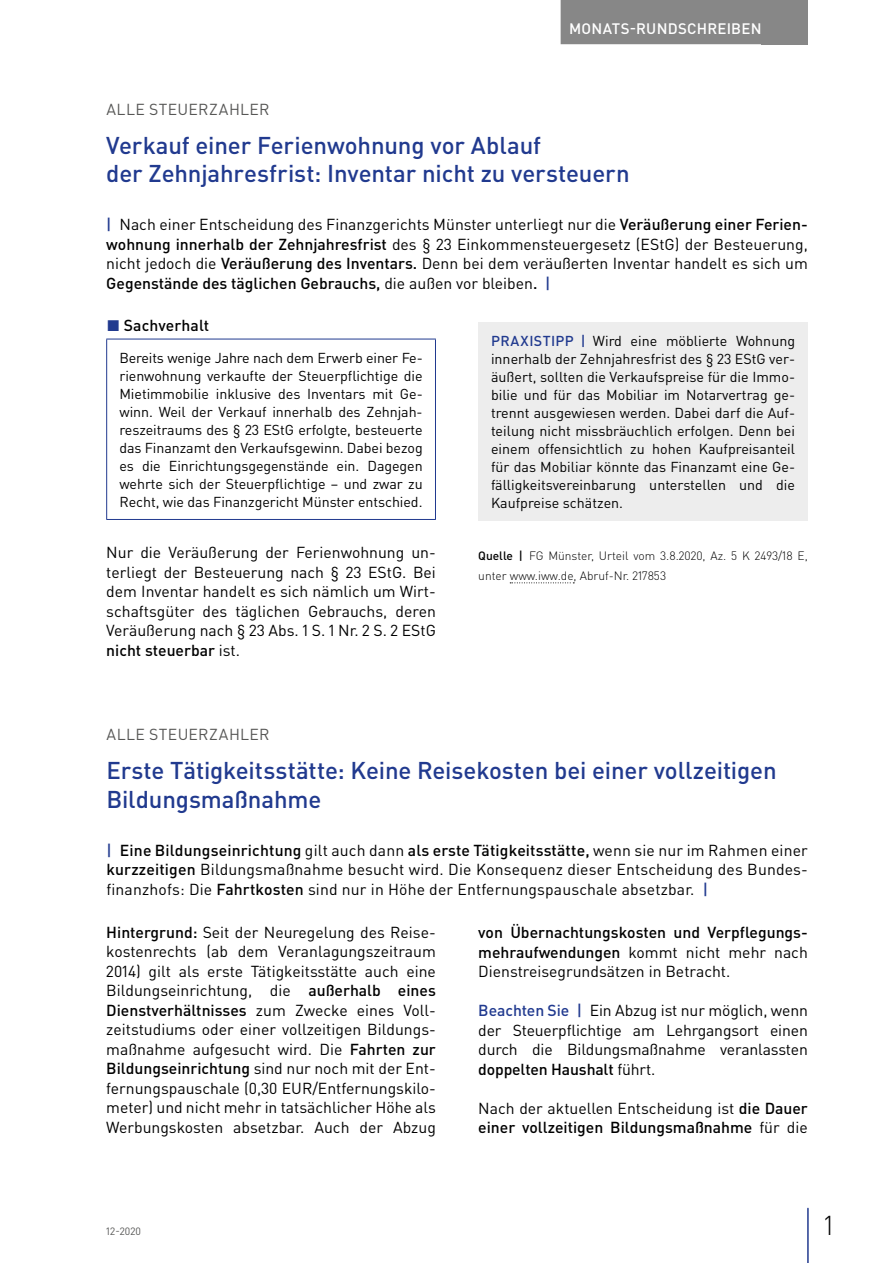
<style>
.page{position:relative;width:893px;height:1263px;background:#fff}
.page>*{position:absolute;margin:0;border:0;box-sizing:border-box;transform-origin:0 0}
.t1{font:300 27px "DIN Pro";color:#000}
.t2{font:500 24px/28.5px "DIN Pro";letter-spacing:-.005em;color:#213a8f}
.t3{font:15.75px/19.5px "DIN Pro";color:#000;text-align:justify}
.t4{font:500 15.75px/19.5px "DIN Pro";color:#000;text-align:justify}
.t5{font:15.75px "DIN Pro";letter-spacing:.025em;color:#575756}
.t6{font:500 15px "DIN Pro";letter-spacing:.015em;color:#fff}
.t7{font:14.25px/18px "DIN Pro";letter-spacing:-.005em;color:#000;text-align:justify}
.t8{font:300 12px/19.5px "DIN Pro";color:#000}
.t9{font:10.5px "DIN Pro";color:#575756}
.s1{font-weight:500;color:#213a8f}
.s2{font-weight:500}
.s3{color:#213a8f}
.s4{font-weight:400}
</style>
<div class="page">
<div style="left:762px;top:0;width:46px;height:44px;background:#878787"></div>
<hr style="left:807px;top:1208px;width:2px;height:55px;background:#213a8f">
<div style="left:561px;top:0;width:209px;height:44px;background:#878787"></div>
<hr style="left:106px;top:339px;width:330px;height:1px;background:#213a8f">
<hr style="left:106px;top:339px;width:1px;height:180px;background:#213a8f">
<hr style="left:435px;top:339px;width:1px;height:180px;background:#213a8f">
<hr style="left:106px;top:519px;width:330px;height:1px;background:#213a8f">
<svg style="left:510px;top:582px;width:64px;height:1px"></svg>
<div style="left:478px;top:322px;width:330px;height:198px;background:#ededed"></div>
<p class="t6" style="left:569px;top:18px;width:194px">MONATS-RUNDSCHREIBEN</p>
<p class="t5" style="left:106px;top:98px;width:165px">ALLE STEUERZAHLER</p>
<h2 class="t2" style="left:106px;top:130px;width:525px">Verkauf einer Ferienwohnung vor Ablauf<br>der Zehnjahresfrist: Inventar nicht zu versteuern</h2>
<p class="t3" style="left:106px;top:214px;width:703px"><span class="s1">|</span> Nach einer Entscheidung des Finanzgerichts Münster unterliegt nur die <span class="s2">Veräußerung einer Ferien&shy;wohnung innerhalb der Zehnjahresfrist</span> des § 23 Einkommensteuergesetz (EStG) der Besteuerung, nicht jedoch die <span class="s2">Veräußerung des Inventars.</span> Denn bei dem veräußerten Inventar handelt es sich um <span class="s2">Gegenstände des täglichen Gebrauchs,</span> die außen vor bleiben<span class="s2">.</span> <span class="s1">|</span></p>
<p class="t4" style="left:107px;top:314px;width:104px"><span class="s3">◼</span> Sachverhalt</p>
<p class="t7" style="left:119px;top:348px;width:305px">Bereits wenige Jahre nach dem Erwerb einer Fe&shy;rienwohnung verkaufte der Steuerpflichtige die Mietimmobilie inklusive des Inventars mit Ge&shy;winn. Weil der Verkauf innerhalb des Zehnjah&shy;reszeitraums des § 23 EStG erfolgte, besteuerte das Finanzamt den Verkaufsgewinn. Dabei bezog es die Einrichtungsgegenstände ein. Dagegen wehrte sich der Steuerpflichtige – und zwar zu Recht, wie das Finanzgericht Münster entschied.</p>
<p class="t3" style="left:106px;top:542px;width:331px">Nur die Veräußerung der Ferienwohnung un&shy;terliegt der Besteuerung nach § 23 EStG. Bei dem Inventar handelt es sich nämlich um Wirt&shy;schaftsgüter des täglichen Gebrauchs, deren Veräußerung nach § 23 Abs. 1 S. 1 Nr. 2 S. 2 EStG <span class="s2">nicht steuerbar</span> ist.</p>
<p class="t7" style="left:491px;top:331px;width:306px"><span class="s1">PRAXISTIPP |</span> Wird eine möblierte Wohnung innerhalb der Zehnjahresfrist des § 23 EStG ver&shy;äußert, sollten die Verkaufspreise für die Immo&shy;bilie und für das Mobiliar im Notarvertrag ge&shy;trennt ausgewiesen werden. Dabei darf die Auf&shy;teilung nicht missbräuchlich erfolgen. Denn bei einem offensichtlich zu hohen Kaufpreisanteil für das Mobiliar könnte das Finanzamt eine Ge&shy;fälligkeitsvereinbarung unterstellen und die Kaufpreise schätzen.</p>
<p class="t8" style="left:478px;top:546px;width:331px"><span class="s2">Quelle |</span> FG Münster, Urteil vom 3.8.2020, Az. 5 K 2493/18 E, unter www.iww.de, Abruf-Nr. 217853</p>
<p class="t5" style="left:106px;top:724px;width:165px">ALLE STEUERZAHLER</p>
<h2 class="t2" style="left:106px;top:755px;width:672px">Erste Tätigkeitsstätte: Keine Reisekosten bei einer vollzeitigen<br>Bildungsmaßnahme</h2>
<p class="t3" style="left:106px;top:840px;width:703px"><span class="s1">|</span> <span class="s2">Eine Bildungseinrichtung</span> gilt auch dann <span class="s2">als erste Tätigkeitsstätte,</span> wenn sie nur im Rahmen einer <span class="s2">kurzzeitigen</span> Bildungsmaßnahme besucht wird. Die Konsequenz dieser Entscheidung des Bundes&shy;finanzhofs: Die <span class="s2">Fahrtkosten</span> sind nur in Höhe der Entfernungspauschale absetzbar. <span class="s1">|</span></p>
<p class="t3" style="left:106px;top:922px;width:331px"><span class="s2">Hintergrund:</span> Seit der Neuregelung des Reise&shy;kostenrechts (ab dem Veranlagungszeitraum 2014) gilt als erste Tätigkeitsstätte auch eine Bildungseinrichtung, die <span class="s2">außerhalb eines Dienstverhältnisses</span> zum Zwecke eines Voll&shy;zeitstudiums oder einer vollzeitigen Bildungs&shy;maßnahme aufgesucht wird. Die <span class="s2">Fahrten zur Bildungseinrichtung</span> sind nur noch mit der Ent&shy;fernungspauschale (0,30 EUR/Entfernungskilo&shy;meter) und nicht mehr in tatsächlicher Höhe als Werbungskosten absetzbar. Auch der Abzug</p>
<p class="t4" style="left:478px;top:922px;width:331px">von Übernachtungskosten und Verpflegungs&shy;mehraufwendungen <span class="s4">kommt nicht mehr nach Dienstreisegrundsätzen in Betracht.</span></p>
<p class="t3" style="left:478px;top:1000px;width:331px"><span class="s1">Beachten Sie |</span> Ein Abzug ist nur möglich, wenn der Steuerpflichtige am Lehrgangsort einen durch die Bildungsmaßnahme veranlassten <span class="s2">doppelten Haushalt</span> führt.</p>
<p class="t4" style="left:478px;top:1097px;width:331px"><span class="s4">Nach der aktuellen Entscheidung ist</span> die Dauer einer vollzeitigen Bildungsmaßnahme <span class="s4">für die</span></p>
<p class="t9" style="left:106px;top:1224px;width:36px">12-2020</p>
<h1 class="t1" style="left:824px;top:1207px;width:11px">1</h1>
</div>
